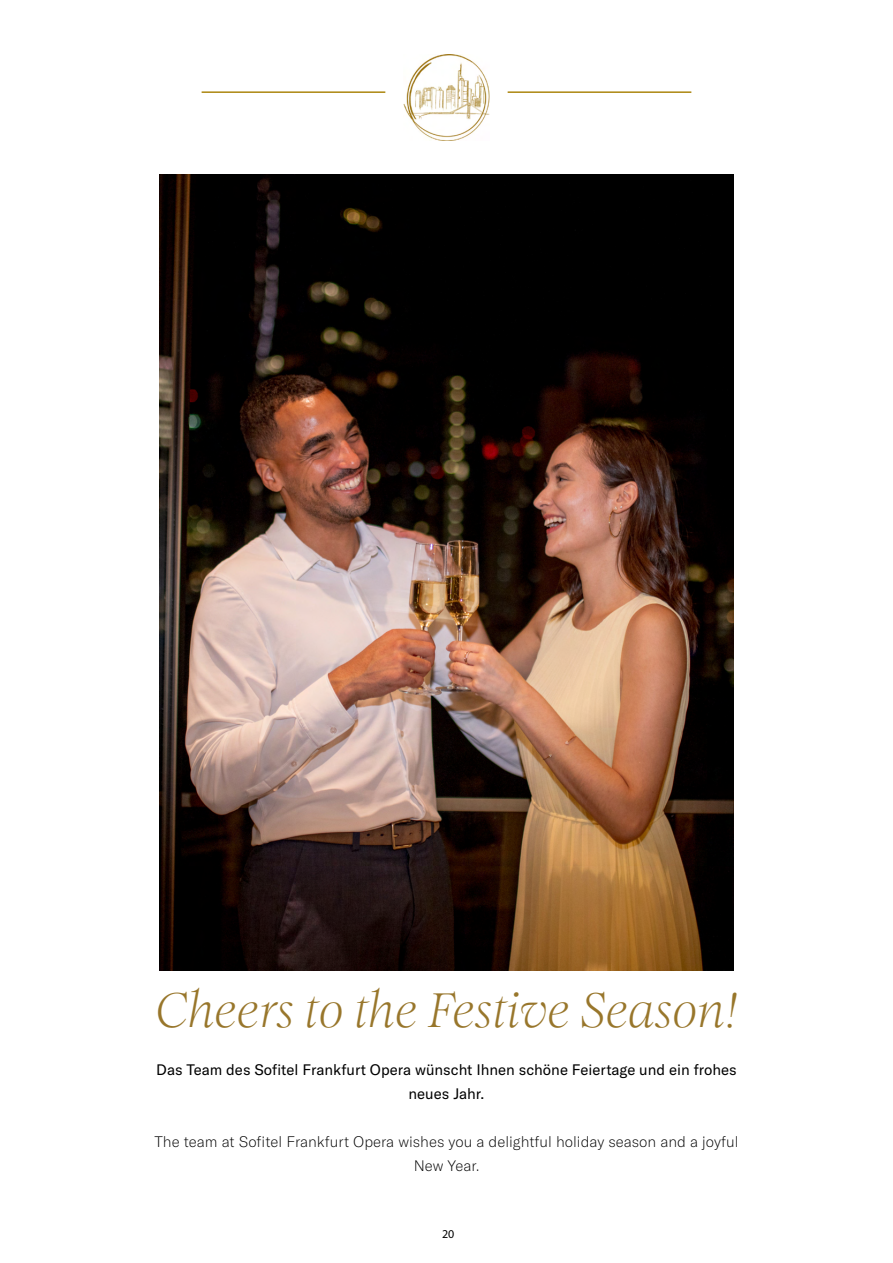
<style>
.page{position:relative;width:893px;height:1263px;background:#fff}
.page>*{position:absolute;margin:0;border:0;box-sizing:border-box;transform-origin:0 0}
.t1{font:italic 48px "Romie";color:#98762b}
.t2{font:100 15px/24px "GT America LV";color:#000;text-align:center}
.t3{font:15px/24px "GT America LV";color:#000;text-align:center}
.t4{font:12px "Myriad Pro";color:#000}
</style>
<div class="page">
<hr style="left:202px;top:91px;width:183px;height:2px;background:#ac8610">
<hr style="left:508px;top:91px;width:183px;height:2px;background:#ac8610">
<img style="left:403px;top:54px;width:87px;height:87px">
<img style="left:160px;top:175px;width:573px;height:795px">
<p class="t1" style="left:155px;top:970px;width:584px">Cheers to the Festive Season!</p>
<p class="t3" style="left:156px;top:1057px;width:582px">Das Team des Sofitel Frankfurt Opera wünscht Ihnen schöne Feiertage und ein frohes neues Jahr.</p>
<p class="t2" style="left:154px;top:1129px;width:586px">The team at Sofitel Frankfurt Opera wishes you a delightful holiday season and a joyful<br>New Year.</p>
<p class="t4" style="left:442px;top:1227px;width:14px">20</p>
</div>
